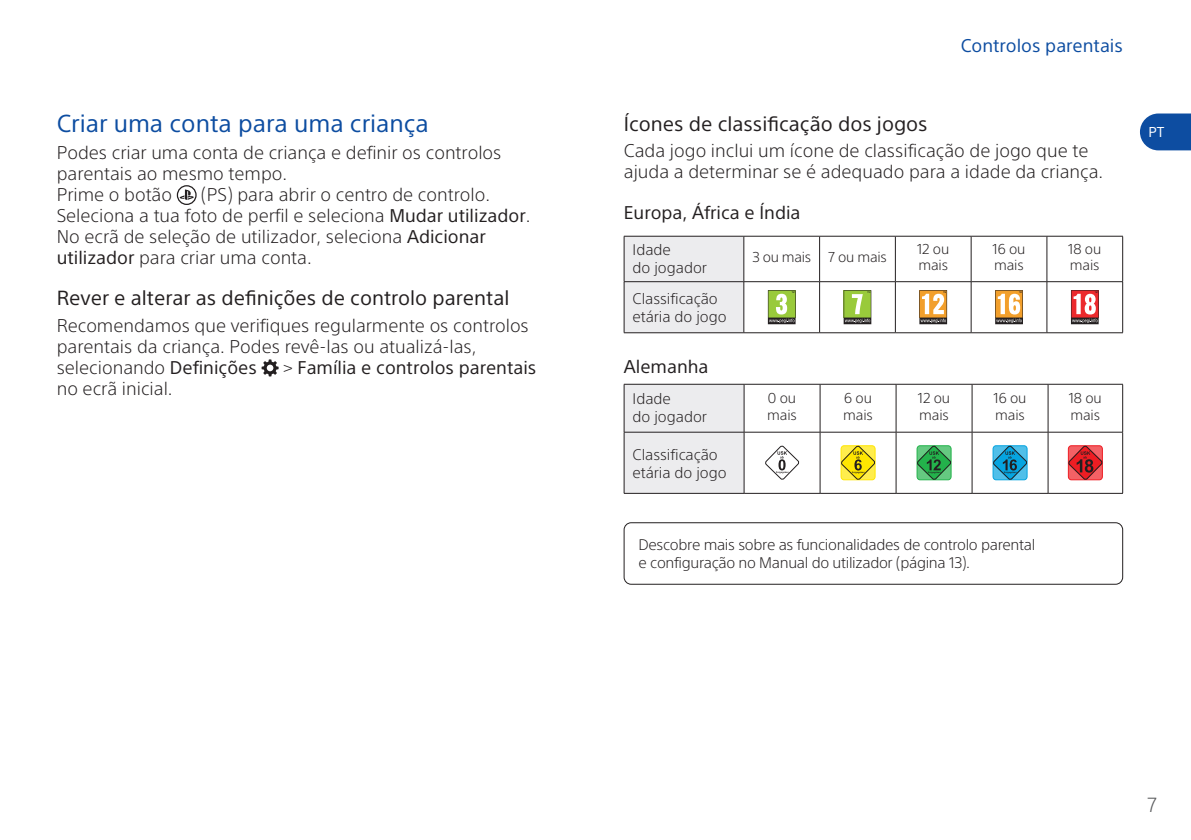
<style>
.page{position:relative;width:1191px;height:840px;background:#fff}
.page>*{position:absolute;margin:0;border:0;box-sizing:border-box;transform-origin:0 0}
.L2{font:24px "SST";color:#0d4da1}
.L3{font:20px "SST";color:#231f20}
.t1{font:300 20px "SST";color:#57585a}
.body_0-1_25mm{font:300 18px/21px "SST";color:#231f20}
.body{font:300 18px/21px "SST";color:#231f20}
.body_0-1_25mm-2{font:18px "SST";color:#231f20}
.table_title{font:18px "SST";color:#231f20}
.L1_sub_R{font:18px "SST";color:#0d4da1}
.Hint_Body{font:300 15px/18px "SST";letter-spacing:-.02em;color:#231f20}
.TblHSub{font:300 15px/18px "SST";color:#231f20}
.Table_B{font:300 14px/16px "SST";letter-spacing:-.01em;color:#231f20}
.t2{font:14px "SST";color:#fff}
.s1{font-weight:400}
.s2{font-weight:300}
</style>
<div class="page">
<svg style="left:1140px;top:113px;width:51px;height:37px;background:#225ca9"></svg>
<svg style="left:177px;top:186px;width:19px;height:18px"></svg>
<div style="left:177px;top:185px;width:20px;height:20px;border:1px solid #231f20;border-radius:50%"></div>
<svg style="left:179px;top:189px;width:15px;height:11px"></svg>
<svg style="left:261px;top:359px;width:17px;height:17px"></svg>
<div style="left:625px;top:237px;width:118px;height:95px;background:#ececee"></div>
<hr style="left:624px;top:236px;width:120px;height:1px;background:#231f20">
<hr style="left:624px;top:236px;width:1px;height:45px;background:#231f20">
<hr style="left:744px;top:236px;width:75px;height:1px;background:#231f20">
<hr style="left:743px;top:236px;width:1px;height:45px;background:#231f20">
<hr style="left:819px;top:236px;width:76px;height:1px;background:#231f20">
<hr style="left:819px;top:236px;width:1px;height:45px;background:#231f20">
<hr style="left:895px;top:236px;width:76px;height:1px;background:#231f20">
<hr style="left:895px;top:236px;width:1px;height:45px;background:#231f20">
<hr style="left:971px;top:236px;width:76px;height:1px;background:#231f20">
<hr style="left:970px;top:236px;width:1px;height:45px;background:#231f20">
<hr style="left:1047px;top:236px;width:76px;height:1px;background:#231f20">
<hr style="left:1046px;top:236px;width:1px;height:45px;background:#231f20">
<hr style="left:1122px;top:236px;width:1px;height:45px;background:#231f20">
<hr style="left:624px;top:281px;width:120px;height:1px;background:#231f20">
<hr style="left:624px;top:282px;width:1px;height:50px;background:#231f20">
<hr style="left:744px;top:281px;width:75px;height:1px;background:#231f20">
<hr style="left:743px;top:282px;width:1px;height:50px;background:#231f20">
<hr style="left:819px;top:281px;width:76px;height:1px;background:#231f20">
<hr style="left:819px;top:282px;width:1px;height:50px;background:#231f20">
<hr style="left:895px;top:281px;width:76px;height:1px;background:#231f20">
<hr style="left:895px;top:282px;width:1px;height:50px;background:#231f20">
<hr style="left:971px;top:281px;width:76px;height:1px;background:#231f20">
<hr style="left:970px;top:282px;width:1px;height:50px;background:#231f20">
<hr style="left:1047px;top:281px;width:76px;height:1px;background:#231f20">
<hr style="left:1046px;top:282px;width:1px;height:50px;background:#231f20">
<hr style="left:1122px;top:282px;width:1px;height:50px;background:#231f20">
<hr style="left:624px;top:332px;width:120px;height:1px;background:#231f20">
<hr style="left:744px;top:332px;width:75px;height:1px;background:#231f20">
<hr style="left:819px;top:332px;width:76px;height:1px;background:#231f20">
<hr style="left:895px;top:332px;width:76px;height:1px;background:#231f20">
<hr style="left:971px;top:332px;width:76px;height:1px;background:#231f20">
<hr style="left:1047px;top:332px;width:76px;height:1px;background:#231f20">
<svg style="left:768px;top:290px;width:27px;height:34px"></svg>
<svg style="left:843px;top:290px;width:28px;height:34px"></svg>
<svg style="left:919px;top:290px;width:28px;height:34px"></svg>
<svg style="left:995px;top:290px;width:28px;height:34px"></svg>
<svg style="left:1071px;top:290px;width:27px;height:34px"></svg>
<div style="left:625px;top:384px;width:118px;height:108px;background:#ececee"></div>
<hr style="left:624px;top:383px;width:120px;height:1px;background:#231f20">
<hr style="left:624px;top:384px;width:1px;height:47px;background:#231f20">
<hr style="left:744px;top:383px;width:76px;height:1px;background:#231f20">
<hr style="left:743px;top:384px;width:1px;height:47px;background:#231f20">
<hr style="left:820px;top:383px;width:76px;height:1px;background:#231f20">
<hr style="left:819px;top:384px;width:1px;height:47px;background:#231f20">
<hr style="left:896px;top:383px;width:76px;height:1px;background:#231f20">
<hr style="left:895px;top:384px;width:1px;height:47px;background:#231f20">
<hr style="left:972px;top:383px;width:76px;height:1px;background:#231f20">
<hr style="left:971px;top:384px;width:1px;height:47px;background:#231f20">
<hr style="left:1048px;top:383px;width:75px;height:1px;background:#231f20">
<hr style="left:1047px;top:384px;width:1px;height:47px;background:#231f20">
<hr style="left:1122px;top:384px;width:1px;height:47px;background:#231f20">
<hr style="left:624px;top:431px;width:120px;height:1px;background:#231f20">
<hr style="left:624px;top:432px;width:1px;height:61px;background:#231f20">
<hr style="left:744px;top:431px;width:76px;height:1px;background:#231f20">
<hr style="left:743px;top:432px;width:1px;height:61px;background:#231f20">
<hr style="left:820px;top:431px;width:76px;height:1px;background:#231f20">
<hr style="left:819px;top:432px;width:1px;height:61px;background:#231f20">
<hr style="left:896px;top:431px;width:76px;height:1px;background:#231f20">
<hr style="left:895px;top:432px;width:1px;height:61px;background:#231f20">
<hr style="left:972px;top:431px;width:76px;height:1px;background:#231f20">
<hr style="left:971px;top:432px;width:1px;height:61px;background:#231f20">
<hr style="left:1048px;top:431px;width:75px;height:1px;background:#231f20">
<hr style="left:1047px;top:432px;width:1px;height:61px;background:#231f20">
<hr style="left:1122px;top:432px;width:1px;height:61px;background:#231f20">
<hr style="left:624px;top:492px;width:120px;height:1px;background:#231f20">
<hr style="left:744px;top:492px;width:76px;height:1px;background:#231f20">
<hr style="left:820px;top:492px;width:76px;height:1px;background:#231f20">
<hr style="left:896px;top:492px;width:76px;height:1px;background:#231f20">
<hr style="left:972px;top:492px;width:76px;height:1px;background:#231f20">
<hr style="left:1048px;top:492px;width:75px;height:1px;background:#231f20">
<div style="left:764px;top:445px;width:35px;height:35px;border:1px solid #fff;border-radius:3px"></div>
<svg style="left:765px;top:445px;width:34px;height:34px"></svg>
<div style="left:840px;top:445px;width:35px;height:35px;border:1px solid #ffe601;border-radius:3px"></div>
<svg style="left:840px;top:445px;width:35px;height:34px"></svg>
<div style="left:916px;top:445px;width:35px;height:35px;border:1px solid #23b24b;border-radius:3px"></div>
<svg style="left:916px;top:445px;width:35px;height:34px"></svg>
<div style="left:992px;top:445px;width:35px;height:35px;border:1px solid #05a4e0;border-radius:3px"></div>
<svg style="left:992px;top:445px;width:35px;height:34px"></svg>
<div style="left:1068px;top:445px;width:34px;height:35px;border:1px solid #ee1d23;border-radius:3px"></div>
<svg style="left:1068px;top:445px;width:34px;height:34px"></svg>
<div style="left:624px;top:522px;width:499px;height:62px;border:1px solid #231f20;border-radius:7px"></div>
<p class="L2" style="left:57px;top:109px;width:374px">Criar uma conta para uma criança</p>
<p class="body" style="left:57px;top:142px;width:446px">Podes criar uma conta de criança e definir os controlos parentais ao mesmo tempo.</p>
<p class="body_0-1_25mm" style="left:57px;top:184px;width:117px">Prime o botão</p>
<p class="body_0-1_25mm" style="left:57px;top:184px;width:475px;text-indent:145px">(PS) para abrir o centro de controlo.<br>Seleciona a tua foto de perfil e seleciona <span class="s1">Mudar utilizador</span>.<br>No ecrã de seleção de utilizador, seleciona <span class="s1">Adicionar utilizador</span> para criar uma conta.</p>
<p class="L3" style="left:57px;top:286px;width:454px">Rever e alterar as definições de controlo parental</p>
<p class="body_0-1_25mm" style="left:57px;top:314px;width:473px">Recomendamos que verifiques regularmente os controlos parentais da criança. Podes revê-las ou atualizá-las, selecionando <span class="s1">Definições</span></p>
<p class="body_0-1_25mm-2" style="left:283px;top:356px;width:254px"><span class="s2">&gt;</span> Família e controlos parentais</p>
<p class="body_0-1_25mm" style="left:57px;top:377px;width:117px">no ecrã inicial.</p>
<p class="L1_sub_R" style="left:960px;top:35px;width:164px">Controlos parentais</p>
<p class="L3" style="left:624px;top:112px;width:305px">Ícones de classificação dos jogos</p>
<p class="body_0-1_25mm" style="left:624px;top:140px;width:481px">Cada jogo inclui um ícone de classificação de jogo que te ajuda a determinar se é adequado para a idade da criança.</p>
<p class="table_title" style="left:624px;top:202px;width:178px">Europa, África e Índia</p>
<p class="TblHSub" style="left:632px;top:240px;width:76px">Idade<br>do jogador</p>
<p class="Table_B" style="left:752px;top:249px;width:60px">3 ou mais</p>
<p class="Table_B" style="left:828px;top:249px;width:60px">7 ou mais</p>
<p class="Table_B" style="left:917px;top:241px;width:34px">12 ou mais</p>
<p class="Table_B" style="left:992px;top:241px;width:34px">16 ou mais</p>
<p class="Table_B" style="left:1068px;top:241px;width:34px">18 ou mais</p>
<p class="TblHSub" style="left:632px;top:289px;width:96px">Classificação etária do jogo</p>
<p class="table_title" style="left:624px;top:356px;width:86px">Alemanha</p>
<p class="TblHSub" style="left:632px;top:389px;width:76px">Idade<br>do jogador</p>
<p class="Table_B" style="left:767px;top:390px;width:31px">0 ou mais</p>
<p class="Table_B" style="left:843px;top:390px;width:31px">6 ou mais</p>
<p class="Table_B" style="left:918px;top:390px;width:34px">12 ou mais</p>
<p class="Table_B" style="left:993px;top:390px;width:34px">16 ou mais</p>
<p class="Table_B" style="left:1068px;top:390px;width:34px">18 ou mais</p>
<p class="TblHSub" style="left:632px;top:445px;width:96px">Classificação etária do jogo</p>
<p class="Hint_Body" style="left:638px;top:535px;width:398px">Descobre mais sobre as funcionalidades de controlo parental e configuração no Manual do utilizador (página 13).</p>
<p class="t2" style="left:1148px;top:124px;width:18px">PT</p>
<p class="t1" style="left:1147px;top:792px;width:11px">7</p>
</div>
